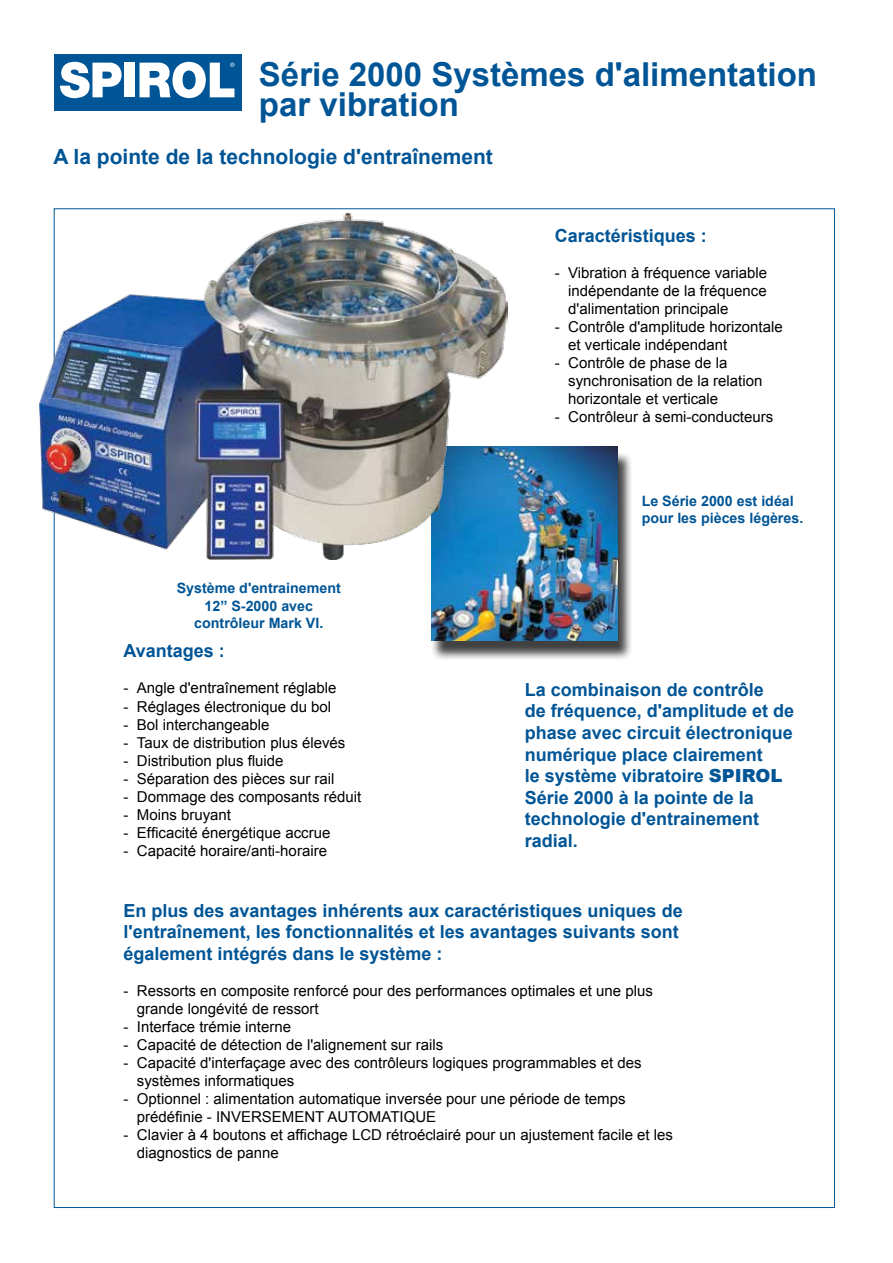
<style>
.page{position:relative;width:893px;height:1263px;background:#fff}
.page>*{position:absolute;margin:0;border:0;box-sizing:border-box;transform-origin:0 0}
.t1{font:700 33px/30px "Arial";color:#005596}
.t2{font:700 21px "Arial";color:#005596}
.t3{font:700 18px/21.6px "Arial";color:#005596}
.t4{font:15px/18px "Arial";color:#000}
.t5{font:700 14.25px/17.1px "Arial";color:#005596;text-align:center}
.s1{font-weight:900}
</style>
<div class="page">
<div style="left:430px;top:452px;width:203px;height:210px;background:#000;opacity:.75"></div>
<img style="left:431px;top:447px;width:186px;height:193px">
<div style="left:54px;top:54px;width:187px;height:56px;background:#005596"></div>
<div style="left:125px;top:63px;width:10px;height:34px;background:#fff"></div>
<svg style="left:59px;top:62px;width:63px;height:36px"></svg>
<svg style="left:140px;top:61px;width:94px;height:38px"></svg>
<img style="left:39px;top:212px;width:468px;height:347px">
<h1 class="t1" style="left:259px;top:60px;width:560px">Série 2000 Systèmes d'alimentation par vibration</h1>
<h2 class="t2" style="left:53px;top:143px;width:441px">A la pointe de la technologie d'entraînement</h2>
<p class="t3" style="left:555px;top:225px;width:154px">Caractéristiques :</p>
<p class="t4" style="left:568px;top:264px;width:200px;text-align:justify;text-indent:-14px">- Vibration à fréquence variable indépendante de la fréquence d'alimentation principale</p>
<p class="t4" style="left:568px;top:318px;width:216px;text-indent:-14px">- Contrôle d'amplitude horizontale et verticale indépendant</p>
<p class="t4" style="left:568px;top:354px;width:196px;text-indent:-14px">- Contrôle de phase de la synchronisation de la relation horizontale et verticale</p>
<p class="t4" style="left:555px;top:408px;width:220px">- Contrôleur à semi-conducteurs</p>
<p class="t5" style="left:177px;top:580px;width:166px">Système d'entrainement<br>12” S-2000 avec contrôleur Mark VI.</p>
<p class="t3" style="left:123px;top:641px;width:103px">Avantages :</p>
<p class="t4" style="left:123px;top:679px;width:215px">- Angle d'entraînement réglable</p>
<p class="t4" style="left:123px;top:697px;width:209px">- Réglages électronique du bol</p>
<p class="t4" style="left:123px;top:715px;width:148px">- Bol interchangeable</p>
<p class="t4" style="left:123px;top:733px;width:223px">- Taux de distribution plus élevés</p>
<p class="t4" style="left:123px;top:751px;width:162px">- Distribution plus fluide</p>
<p class="t4" style="left:123px;top:769px;width:213px">- Séparation des pièces sur rail</p>
<p class="t4" style="left:123px;top:787px;width:239px">- Dommage des composants réduit</p>
<p class="t4" style="left:123px;top:805px;width:109px">- Moins bruyant</p>
<p class="t4" style="left:123px;top:823px;width:208px">- Efficacité énergétique accrue</p>
<p class="t4" style="left:123px;top:841px;width:205px">- Capacité horaire/anti-horaire</p>
<p class="t5" style="left:642px;top:493px;width:163px;text-align:left">Le Série 2000 est idéal pour les pièces légères.</p>
<p class="t3" style="left:525px;top:679px;width:271px">La combinaison de contrôle<br>de fréquence, d'amplitude et de phase avec circuit électronique numérique place clairement<br>le système vibratoire <span class="s1">SPIROL<br></span>Série 2000 à la pointe de la technologie d'entrainement radial.</p>
<p class="t3" style="left:123px;top:900px;width:561px">En plus des avantages inhérents aux caractéristiques uniques de l'entraînement, les fonctionnalités et les avantages suivants sont également intégrés dans le système :</p>
<p class="t4" style="left:137px;top:982px;width:518px;text-indent:-14px">- Ressorts en composite renforcé pour des performances optimales et une plus grande longévité de ressort</p>
<p class="t4" style="left:123px;top:1018px;width:169px">- Interface trémie interne</p>
<p class="t4" style="left:123px;top:1036px;width:321px">- Capacité de détection de l'alignement sur rails</p>
<p class="t4" style="left:137px;top:1054px;width:506px;text-indent:-14px">- Capacité d'interfaçage avec des contrôleurs logiques programmables et des systèmes informatiques</p>
<p class="t4" style="left:137px;top:1090px;width:490px;text-indent:-14px">- Optionnel : alimentation automatique inversée pour une période de temps prédéfinie - INVERSEMENT AUTOMATIQUE</p>
<p class="t4" style="left:137px;top:1126px;width:538px;text-indent:-14px">- Clavier à 4 boutons et affichage LCD rétroéclairé pour un ajustement facile et les diagnostics de panne</p>
</div>
